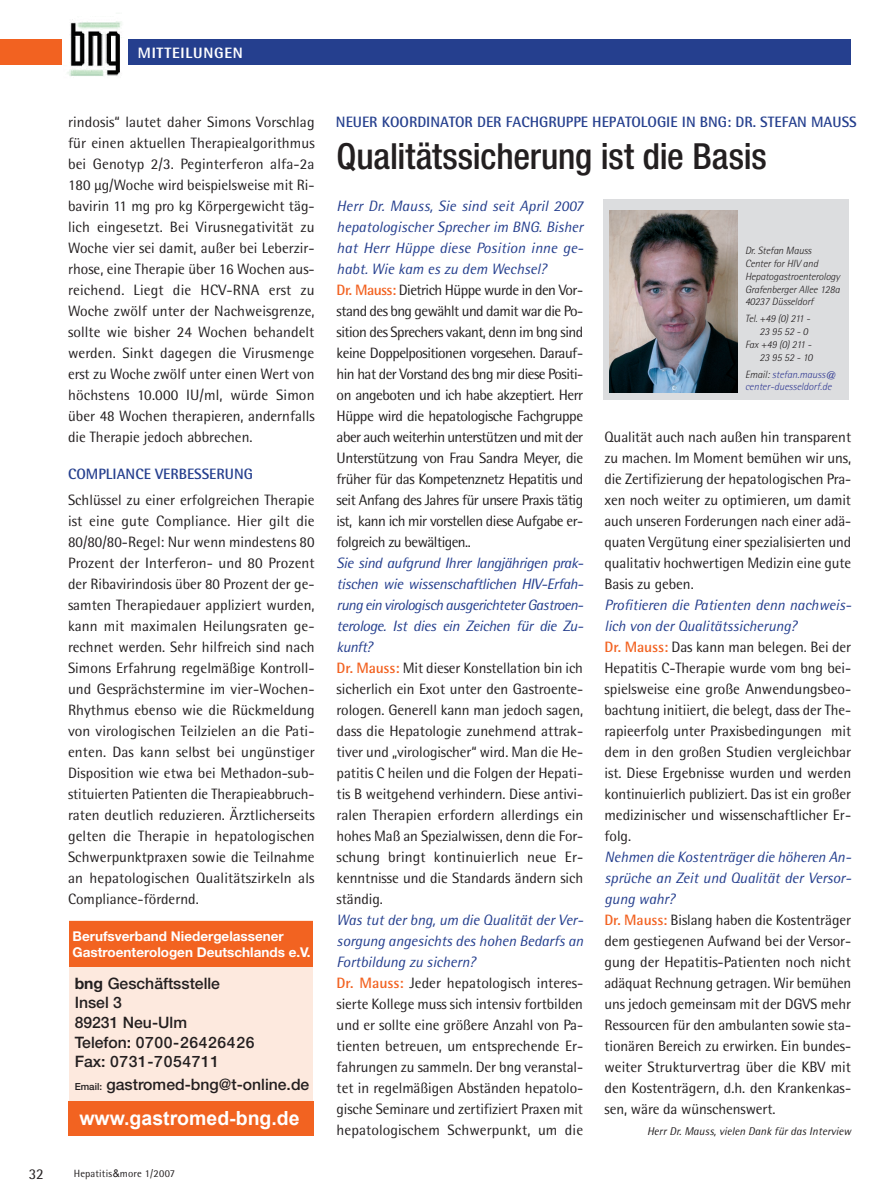
<style>
.page{position:relative;width:893px;height:1191px;background:#fff}
.page>*{position:absolute;margin:0;border:0;box-sizing:border-box;transform-origin:0 0}
.Überschrift{font:500 condensed 36px "Helvetica Neue";letter-spacing:-.005em;color:#231f20}
.t1{font:700 19.5px "Arial";color:#fff}
.t2{font:500 15.75px "Helvetica Neue";color:#231f20}
.t3{font:500 15.75px "Helvetica Neue";letter-spacing:.04em;color:#231f20}
.Fliesstext{font:15px/21px "Rotis Semi Sans";letter-spacing:-.005em;color:#231f20;text-align:justify}
.Fliesstext-2{font:italic 15px/21px "Rotis Semi Sans";letter-spacing:-.005em;color:#253f8e;text-align:justify}
.zwischen_Titel_med{font:700 15px "Rotis Semi Sans";color:#253f8e}
.Fliesstext-3{font:700 15px "Rotis Semi Sans";color:#253f8e}
.Rubriken{font:800 15px "Rotis Semi Sans";letter-spacing:.05em;color:#fff}
.t4{font:700 13.5px "Helvetica Neue";color:#fff}
.Fliesstext-4{font:italic 11.25px "Rotis Semi Sans";color:#231f20}
.t5{font:italic 300 10.5px/12.8px "Rotis Semi Sans";letter-spacing:-.01em;color:#231f20;text-align:right}
.t6{font:italic 300 10.5px/12.8px "Rotis Semi Sans";color:#333b93}
.t7{font:10.5px "Rotis Semi Sans";letter-spacing:.015em;color:#231f20}
.s1{font-weight:700}
.s2{font-size:9.75px}
.s3{font-family:"Arial"}
.s4{font-weight:700;color:#f26221}
.s5{color:#231f20}
</style>
<div class="page">
<div style="left:69px;top:920px;width:244px;height:214px;background:#fde9de"></div>
<div style="left:68px;top:1100px;width:245px;height:35px;background:#f26321"></div>
<div style="left:69px;top:921px;width:244px;height:45px;background:#f26321"></div>
<div style="left:128px;top:39px;width:722px;height:25px;background:#253f8e"></div>
<div style="left:0;top:39px;width:62px;height:25px;background:#f26221"></div>
<img style="left:67px;top:19px;width:55px;height:57px">
<div style="left:604px;top:200px;width:245px;height:200px;background:#dcdddf"></div>
<img style="left:610px;top:211px;width:128px;height:182px">
<p class="Rubriken" style="left:138px;top:43px;width:106px">MITTEILUNGEN</p>
<p class="Fliesstext" style="left:68px;top:111px;width:248px">rindosis“ lautet daher Simons Vorschlag für einen aktuellen Therapiealgorithmus bei Genotyp 2/3. Peginterferon alfa-2a 180 µg/Woche wird beispielsweise mit Ri&shy;bavirin 11 mg pro kg Körpergewicht täg&shy;lich eingesetzt. Bei Virusnegativität zu Woche vier sei damit, außer bei Leberzir&shy;rhose, eine Therapie über 16 Wochen aus&shy;reichend. Liegt die HCV-RNA erst zu Woche zwölf unter der Nachweisgrenze, sollte wie bisher 24 Wochen behandelt werden. Sinkt dagegen die Virusmenge erst zu Woche zwölf unter einen Wert von höchstens 10.000 IU/ml, würde Simon über 48 Wochen therapieren, andernfalls die Therapie jedoch abbrechen.</p>
<p class="Fliesstext-3" style="left:68px;top:465px;width:186px">COMPLIANCE VERBESSERUNG</p>
<p class="Fliesstext" style="left:68px;top:489px;width:248px">Schlüssel zu einer erfolgreichen Therapie ist eine gute Compliance. Hier gilt die 80/80/80-Regel: Nur wenn mindestens 80<br>Prozent der Interferon- und 80 Prozent der Ribavirindosis über 80 Prozent der ge&shy;samten Therapiedauer appliziert wurden, kann mit maximalen Heilungsraten ge&shy;rechnet werden. Sehr hilfreich sind nach Simons Erfahrung regelmäßige Kontroll&shy;und Gesprächstermine im vier-Wochen-Rhythmus ebenso wie die Rückmeldung von virologischen Teilzielen an die Pati&shy;enten. Das kann selbst bei ungünstiger Disposition wie etwa bei Methadon-sub&shy;stituierten Patienten die Therapieabbruch&shy;raten deutlich reduzieren. Ärztlicherseits gelten die Therapie in hepatologischen Schwerpunktpraxen sowie die Teilnahme an hepatologischen Qualitätszirkeln als Compliance-fördernd.</p>
<p class="t4" style="left:73px;top:927px;width:213px">Berufsverband Niedergelassener</p>
<p class="t4" style="left:73px;top:943px;width:240px">Gastroenterologen Deutschlands e.V.</p>
<p class="t2" style="left:75px;top:974px;width:147px"><span class="s1">bng</span> Geschäftsstelle</p>
<p class="t2" style="left:75px;top:993px;width:49px">Insel 3</p>
<p class="t2" style="left:75px;top:1013px;width:114px">89231 Neu-Ulm</p>
<p class="t3" style="left:75px;top:1032px;width:181px">Telefon: 0700-26426426</p>
<p class="t3" style="left:75px;top:1052px;width:146px">Fax: 0731-7054711</p>
<p class="t2" style="left:75px;top:1074px;width:236px"><span class="s2">Email:</span> gastromed-bng@t-online.de</p>
<p class="t1" style="left:79px;top:1107px;width:222px">www.gastromed-bng.de</p>
<p class="Fliesstext" style="left:29px;top:1163px;width:16px">32</p>
<p class="t7" style="left:74px;top:1167px;width:103px">Hepatitis<span class="s3">&amp;</span>more 1/2007</p>
<p class="zwischen_Titel_med" style="left:336px;top:112px;width:56px">NEUER KOO</p>
<p class="zwischen_Titel_med" style="left:409px;top:112px;width:441px">RDINATOR DER FACHGRUPPE HEPATOLOGIE IN BNG: DR. STEFAN MAUSS</p>
<p class="Überschrift" style="left:337px;top:135px;width:432px">Qualitätssicherung ist die Basis</p>
<p class="Fliesstext-2" style="left:337px;top:195px;width:248px">Herr Dr. Mauss, Sie sind seit April 2007 hepatologischer Sprecher im BNG. Bisher hat Herr Hüppe diese Position inne ge&shy;habt. Wie kam es zu dem Wechsel?</p>
<p class="Fliesstext" style="left:337px;top:279px;width:248px"><span class="s4">DR. MAUSS:</span> Dietrich Hüppe wurde in den Vor&shy;stand des bng gewählt und damit war die Po&shy;sition des Sprechers vakant, denn im bng sind keine Doppelpositionen vorgesehen. Darauf&shy;hin hat der Vorstand des bng mir diese Positi&shy;on angeboten und ich habe akzeptiert. Herr Hüppe wird die hepatologische Fachgruppe aber auch weiterhin unterstützen und mit der Unterstützung von Frau Sandra Meyer, die früher für das Kompetenznetz Hepatitis und seit Anfang des Jahres für unsere Praxis tätig ist, kann ich mir vorstellen diese Aufgabe er&shy;folgreich zu bewältigen..</p>
<p class="Fliesstext-2" style="left:337px;top:552px;width:248px">Sie sind aufgrund Ihrer langjährigen prak&shy;tischen wie wissenschaftlichen HIV-Erfah&shy;rung ein virologisch ausgerichteter Gastroen&shy;terologe. Ist dies ein Zeichen für die Zu&shy;kunft?</p>
<p class="Fliesstext" style="left:337px;top:657px;width:248px"><span class="s4">DR. MAUSS:</span> Mit dieser Konstellation bin ich sicherlich ein Exot unter den Gastroente&shy;rologen. Generell kann man jedoch sagen, dass die Hepatologie zunehmend attrak&shy;tiver und „virologischer“ wird. Man die He&shy;patitis C heilen und die Folgen der Hepati&shy;tis B weitgehend verhindern. Diese antivi&shy;ralen Therapien erfordern allerdings ein hohes Maß an Spezialwissen, denn die For&shy;schung bringt kontinuierlich neue Er&shy;kenntnisse und die Standards ändern sich ständig.</p>
<p class="Fliesstext-2" style="left:337px;top:909px;width:248px">Was tut der bng, um die Qualität der Ver&shy;sorgung angesichts des hohen Bedarfs an Fortbildung zu sichern?</p>
<p class="Fliesstext" style="left:337px;top:972px;width:248px"><span class="s4">DR. MAUSS:</span> Jeder hepatologisch interes&shy;sierte Kollege muss sich intensiv fortbilden und er sollte eine größere Anzahl von Pa&shy;tienten betreuen, um entsprechende Er&shy;fahrungen zu sammeln. Der bng veranstal&shy;tet in regelmäßigen Abständen hepatolo&shy;gische Seminare und zertifiziert Praxen mit hepatologischem Schwerpunkt, um die</p>
<p class="t5" style="left:745px;top:244px;width:68px">Dr. Stefan Mauss</p>
<p class="t5" style="left:745px;top:257px;width:97px;text-align:left">Center for HIV and<br>Hepatogastroenterology</p>
<p class="t5" style="left:745px;top:283px;width:96px">Grafenberger Allee 128a</p>
<p class="t5" style="left:745px;top:295px;width:70px">40237 Düsseldorf</p>
<p class="t5" style="left:745px;top:312px;width:67px">Tel. +49 (0) 211 -<br>23 95 52 - 0</p>
<p class="t5" style="left:745px;top:338px;width:69px">Fax +49 (0) 211 -<br>23 95 52 - 10</p>
<p class="t6" style="left:745px;top:368px;width:92px"><span class="s5">Email:</span> stefan.mauss@ center-duesseldorf.de</p>
<p class="Fliesstext" style="left:604px;top:426px;width:248px">Qualität auch nach außen hin transparent zu machen. Im Moment bemühen wir uns, die Zertifizierung der hepatologischen Pra&shy;xen noch weiter zu optimieren, um damit auch unseren Forderungen nach einer adä&shy;quaten Vergütung einer spezialisierten und qualitativ hochwertigen Medizin eine gute Basis zu geben.</p>
<p class="Fliesstext-2" style="left:604px;top:594px;width:248px">Profitieren die Patienten denn nachweis&shy;lich von der Qualitätssicherung?</p>
<p class="Fliesstext" style="left:604px;top:636px;width:248px"><span class="s4">DR. MAUSS:</span> Das kann man belegen. Bei der Hepatitis C-Therapie wurde vom bng bei&shy;spielsweise eine große Anwendungsbeo&shy;bachtung initiiert, die belegt, dass der The&shy;rapieerfolg unter Praxisbedingungen mit dem in den großen Studien vergleichbar ist. Diese Ergebnisse wurden und werden kontinuierlich publiziert. Das ist ein großer medizinischer und wissenschaftlicher Er&shy;folg.</p>
<p class="Fliesstext-2" style="left:604px;top:846px;width:248px">Nehmen die Kostenträger die höheren An&shy;sprüche an Zeit und Qualität der Versor&shy;gung wahr?</p>
<p class="Fliesstext" style="left:604px;top:909px;width:248px"><span class="s4">DR. MAUSS:</span> Bislang haben die Kostenträger dem gestiegenen Aufwand bei der Versor&shy;gung der Hepatitis-Patienten noch nicht adäquat Rechnung getragen. Wir bemühen uns jedoch gemeinsam mit der DGVS mehr Ressourcen für den ambulanten sowie sta&shy;tionären Bereich zu erwirken. Ein bundes&shy;weiter Strukturvertrag über die KBV mit den Kostenträgern, d.h. den Krankenkas&shy;sen, wäre da wünschenswert.</p>
<p class="Fliesstext-4" style="left:647px;top:1124px;width:206px">Herr Dr. Mauss, vielen Dank für das Interview</p>
</div>
